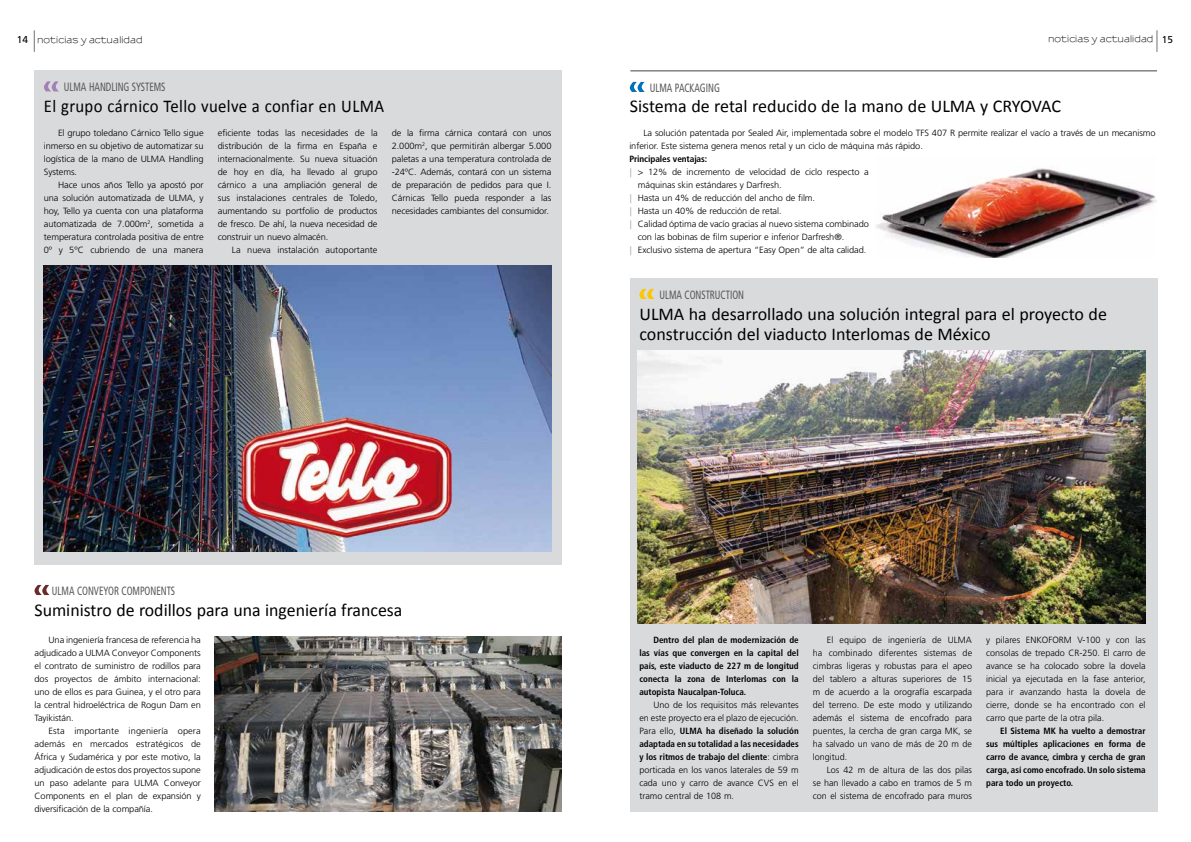
<style>
.page{position:relative;width:1191px;height:842px;background:#fff}
.page>*{position:absolute;margin:0;border:0;box-sizing:border-box;transform-origin:0 0}
.t1{font:18px/20.5px "Calibri";color:#000}
.t2{font:18px "Calibri";letter-spacing:.02em;color:#000;scale:.93 1}
.t3{font:condensed 12px "Frutiger LT Std";color:#58585a;scale:.8 1}
.t4{font:300 9px/13px "Frutiger LT Std";letter-spacing:-.01em;color:#000;text-align:justify}
.t5{font:700 condensed 9px/13px "Frutiger LT Std";color:#000;text-align:justify}
.t6{font:600 9px "Sansumi";color:#000}
.t7{font:300 9px/13px "Frutiger LT Std";color:#9c9e9f;text-align:justify}
.s1{font-family:"Frutiger LT Std";font-weight:400;font-size:10px}
.s2{font-weight:700;font-stretch:condensed}
</style>
<div class="page">
<div style="left:34px;top:71px;width:527px;height:494px;background:#d9dadb"></div>
<svg style="left:1156px;top:30px;width:1px;height:22px"></svg>
<svg style="left:34px;top:30px;width:1px;height:22px"></svg>
<svg style="left:44px;top:81px;width:15px;height:10px"></svg>
<div style="left:629px;top:279px;width:528px;height:533px;background:#d9dadb"></div>
<svg style="left:630px;top:82px;width:14px;height:10px"></svg>
<svg style="left:639px;top:289px;width:15px;height:10px"></svg>
<img style="left:638px;top:351px;width:507px;height:272px">
<svg style="left:35px;top:585px;width:14px;height:10px"></svg>
<img style="left:215px;top:636px;width:347px;height:176px">
<img style="left:876px;top:168px;width:281px;height:89px">
<img style="left:44px;top:266px;width:507px;height:286px">
<hr style="left:630px;top:71px;width:527px;height:1px;background:#000">
<p class="t6" style="left:17px;top:35px;width:127px"><span class="s1">14</span> noticias y actualidad</p>
<p class="t6" style="left:1048px;top:34px;width:126px">noticias y actualidad <span class="s1">15</span></p>
<h2 class="t3" style="left:64px;top:80px;width:129px">ULMA HANDLING SYSTEMS</h2>
<h1 class="t2" style="left:44px;top:95px;width:367px">El grupo cárnico Tello vuelve a confiar en ULMA</h1>
<p class="t4" style="left:629px;top:126px;width:528px;text-indent:14px">La solución patentada por Sealed Air, implementada sobre el modelo TFS 407 R permite realizar el vacío a través de un mecanismo inferior. Este sistema genera menos retal y un ciclo de máquina más rápido.</p>
<p class="t5" style="left:629px;top:152px;width:79px">Principales ventajas:</p>
<h2 class="t3" style="left:650px;top:81px;width:89px">ULMA PACKAGING</h2>
<h1 class="t1" style="left:630px;top:95px;width:433px">Sistema de retal reducido de la mano de ULMA y CRYOVAC</h1>
<p class="t4" style="left:392px;top:126px;width:161px">de la firma cárnica contará con unos 2.000m<sup>2</sup>, que permitirán albergar 5.000 paletas a una temperatura controlada de -24ºC. Además, contará con un sistema de preparación de pedidos para que I.<br>Cárnicas Tello pueda responder a las necesidades cambiantes del consumidor.</p>
<p class="t4" style="left:218px;top:126px;width:161px">eficiente todas las necesidades de la distribución de la firma en España e internacionalmente. Su nueva situación de hoy en día, ha llevado al grupo cárnico a una ampliación general de sus instalaciones centrales de Toledo, aumentando su portfolio de productos de fresco. De ahí, la nueva necesidad de construir un nuevo almacén.</p>
<p class="t4" style="left:232px;top:243px;width:147px">La nueva instalación autoportante</p>
<p class="t4" style="left:44px;top:126px;width:161px;text-indent:14px">El grupo toledano Cárnico Tello sigue inmerso en su objetivo de automatizar su logística de la mano de ULMA Handling Systems.</p>
<p class="t4" style="left:44px;top:178px;width:161px;text-indent:14px">Hace unos años Tello ya apostó por una solución automatizada de ULMA, y hoy, Tello ya cuenta con una plataforma automatizada de 7.000m<sup>2</sup>, sometida a temperatura controlada positiva de entre 0º y 5ºC cubriendo de una manera</p>
<p class="t7" style="left:630px;top:165px;width:4px">|</p>
<p class="t7" style="left:630px;top:191px;width:4px">| | |</p>
<p class="t7" style="left:630px;top:243px;width:4px">|</p>
<p class="t4" style="left:638px;top:165px;width:233px;text-align:left">&gt; 12% de incremento de velocidad de ciclo respecto a máquinas skin estándares y Darfresh.<br>Hasta un 4% de reducción del ancho de film.<br>Hasta un 40% de reducción de retal.<br>Calidad óptima de vacío gracias al nuevo sistema combinado con las bobinas de film superior e inferior Darfresh®.<br>Exclusivo sistema de apertura “Easy Open” de alta calidad.</p>
<h2 class="t3" style="left:52px;top:584px;width:156px">ULMA CONVEYOR COMPONENTS</h2>
<h1 class="t1" style="left:35px;top:598px;width:369px">Suministro de rodillos para una ingeniería francesa</h1>
<p class="t4" style="left:35px;top:633px;width:168px;text-indent:14px">Una ingeniería francesa de referencia ha adjudicado a ULMA Conveyor Components el contrato de suministro de rodillos para dos proyectos de ámbito internacional: uno de ellos es para Guinea, y el otro para la central hidroeléctrica de Rogun Dam en Tayikistán.</p>
<p class="t4" style="left:35px;top:724px;width:168px;text-indent:14px">Esta importante ingeniería opera además en mercados estratégicos de África y Sudamérica y por este motivo, la adjudicación de estos dos proyectos supone un paso adelante para ULMA Conveyor Components en el plan de expansión y diversificación de la compañía.</p>
<h2 class="t3" style="left:659px;top:288px;width:107px">ULMA CONSTRUCTION</h2>
<h1 class="t1" style="left:639px;top:302px;width:469px">ULMA ha desarrollado una solución integral para el proyecto de construcción del viaducto Interlomas de México</h1>
<p class="t5" style="left:639px;top:633px;width:161px;text-indent:14px">Dentro del plan de modernización de las vías que convergen en la capital del país, este viaducto de 227 m de longitud conecta la zona de Interlomas con la autopista Naucalpan-Toluca.</p>
<p class="t4" style="left:639px;top:698px;width:161px;text-indent:14px">Uno de los requisitos más relevantes en este proyecto era el plazo de ejecución.<br>Para ello, <span class="s2">ULMA ha diseñado la solución adaptada en su totalidad a las necesidades y los ritmos de trabajo del cliente</span>: cimbra porticada en los vanos laterales de 59 m cada uno y carro de avance CVS en el tramo central de 108 m.</p>
<p class="t4" style="left:813px;top:633px;width:161px;text-indent:14px">El equipo de ingeniería de ULMA ha combinado diferentes sistemas de cimbras ligeras y robustas para el apeo del tablero a alturas superiores de 15 m de acuerdo a la orografía escarpada del terreno. De este modo y utilizando además el sistema de encofrado para puentes, la cercha de gran carga MK, se ha salvado un vano de más de 20 m de longitud.</p>
<p class="t4" style="left:813px;top:763px;width:161px;text-indent:14px">Los 42 m de altura de las dos pilas se han llevado a cabo en tramos de 5 m con el sistema de encofrado para muros</p>
<p class="t4" style="left:986px;top:633px;width:161px">y pilares ENKOFORM V-100 y con las consolas de trepado CR-250. El carro de avance se ha colocado sobre la dovela inicial ya ejecutada en la fase anterior, para ir avanzando hasta la dovela de cierre, donde se ha encontrado con el carro que parte de la otra pila.</p>
<p class="t5" style="left:986px;top:724px;width:161px;text-indent:14px">El Sistema MK ha vuelto a demostrar sus múltiples aplicaciones en forma de carro de avance, cimbra y cercha de gran carga, así como encofrado. Un solo sistema para todo un proyecto.</p>
</div>
